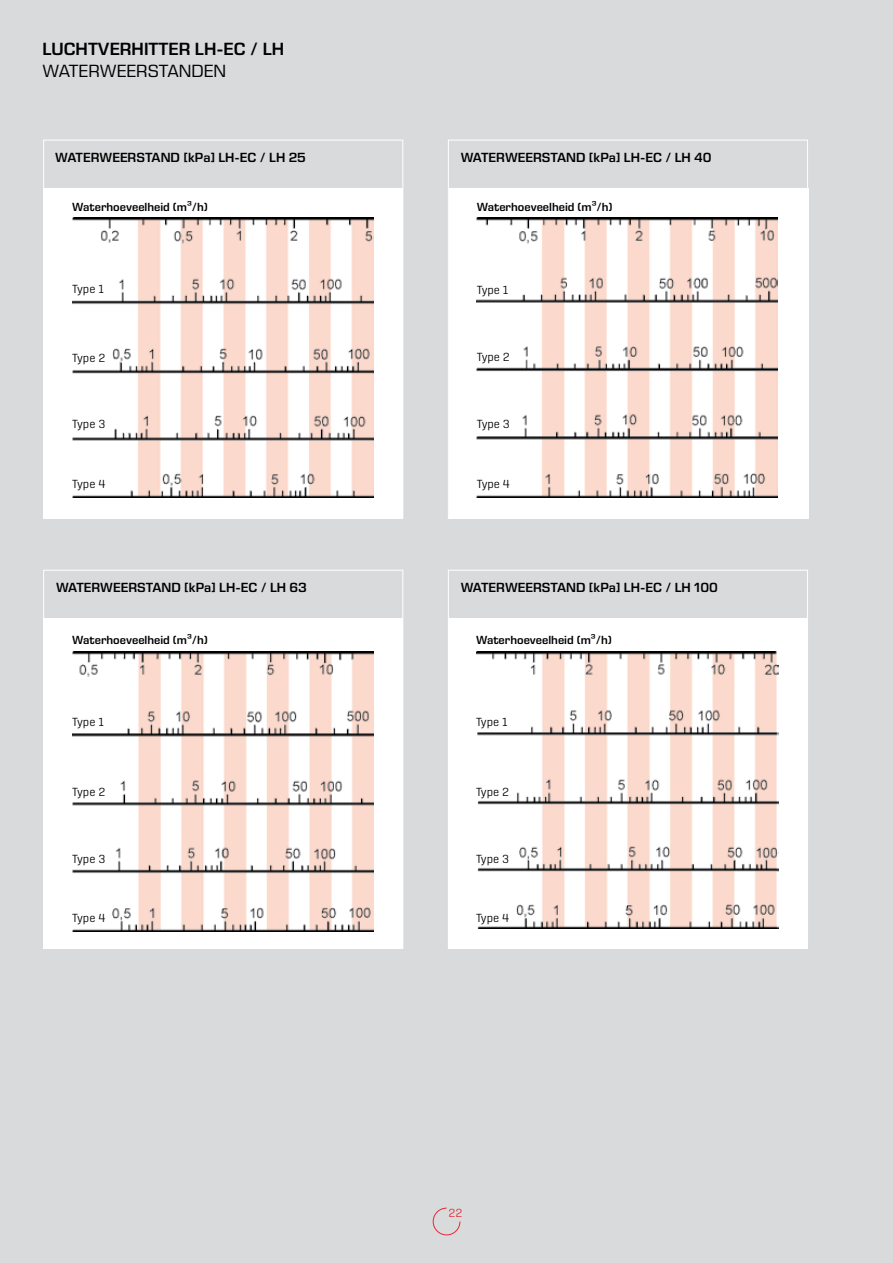
<style>
.page{position:relative;width:893px;height:1263px;background:#d9dadb}
.page>*{position:absolute;margin:0;border:0;box-sizing:border-box;transform-origin:0 0}
.t1{font:600 18px "Eurostile Next LT Pro";color:#000}
.t2{font:18px "Eurostile Next LT Pro";color:#000}
.t3{font:600 13.5px "Eurostile Next LT Pro";color:#000}
.t4{font:600 12px "Eurostile Next LT Pro";color:#000}
.t5{font:300 12px "Center";color:#000}
.t6{font:300 12px "Center";color:#e42934}
</style>
<div class="page">
<svg style="left:432px;top:1207px;width:29px;height:29px"></svg>
<div style="left:449px;top:189px;width:360px;height:330px;background:#fff"></div>
<div style="left:43px;top:189px;width:360px;height:330px;background:#fff"></div>
<div style="left:43px;top:619px;width:360px;height:330px;background:#fff"></div>
<div style="left:448px;top:619px;width:360px;height:330px;background:#fff"></div>
<img style="left:72px;top:218px;width:301px;height:279px">
<img style="left:477px;top:218px;width:301px;height:279px">
<img style="left:72px;top:651px;width:301px;height:281px">
<img style="left:476px;top:651px;width:303px;height:278px">
<div style="left:43px;top:570px;width:360px;height:379px;border:1px solid #fff"></div>
<div style="left:43px;top:140px;width:360px;height:379px;border:1px solid #fff"></div>
<div style="left:448px;top:570px;width:360px;height:379px;border:1px solid #fff"></div>
<div style="left:448px;top:140px;width:360px;height:379px;border:1px solid #fff"></div>
<h1 class="t1" style="left:43px;top:39px;width:243px">LUCHTVERHITTER LH-EC / LH</h1>
<h1 class="t2" style="left:43px;top:61px;width:185px">WATERWEERSTANDEN</h1>
<p class="t3" style="left:55px;top:150px;width:252px">WATERWEERSTAND [kPa] LH-EC / LH 25</p>
<p class="t3" style="left:461px;top:150px;width:252px">WATERWEERSTAND [kPa] LH-EC / LH 40</p>
<p class="t4" style="left:72px;top:200px;width:137px">Waterhoeveelheid (m³/h)</p>
<p class="t4" style="left:477px;top:200px;width:137px">Waterhoeveelheid (m³/h)</p>
<p class="t5" style="left:72px;top:282px;width:33px">Type 1</p>
<p class="t5" style="left:477px;top:283px;width:33px">Type 1</p>
<p class="t5" style="left:72px;top:351px;width:35px">Type 2</p>
<p class="t5" style="left:477px;top:350px;width:35px">Type 2</p>
<p class="t5" style="left:72px;top:417px;width:35px">Type 3</p>
<p class="t5" style="left:477px;top:417px;width:35px">Type 3</p>
<p class="t5" style="left:72px;top:477px;width:35px">Type 4</p>
<p class="t5" style="left:477px;top:478px;width:35px">Type 4</p>
<p class="t3" style="left:56px;top:580px;width:252px">WATERWEERSTAND [kPa] LH-EC / LH 63</p>
<p class="t3" style="left:461px;top:580px;width:259px">WATERWEERSTAND [kPa] LH-EC / LH 100</p>
<p class="t4" style="left:72px;top:633px;width:137px">Waterhoeveelheid (m³/h)</p>
<p class="t4" style="left:476px;top:633px;width:137px">Waterhoeveelheid (m³/h)</p>
<p class="t5" style="left:72px;top:715px;width:33px">Type 1</p>
<p class="t5" style="left:476px;top:715px;width:33px">Type 1</p>
<p class="t5" style="left:72px;top:785px;width:35px">Type 2</p>
<p class="t5" style="left:476px;top:785px;width:35px">Type 2</p>
<p class="t5" style="left:72px;top:852px;width:35px">Type 3</p>
<p class="t5" style="left:476px;top:852px;width:35px">Type 3</p>
<p class="t5" style="left:72px;top:911px;width:35px">Type 4</p>
<p class="t5" style="left:476px;top:911px;width:35px">Type 4</p>
<p class="t6" style="left:449px;top:1206px;width:16px">22</p>
</div>
